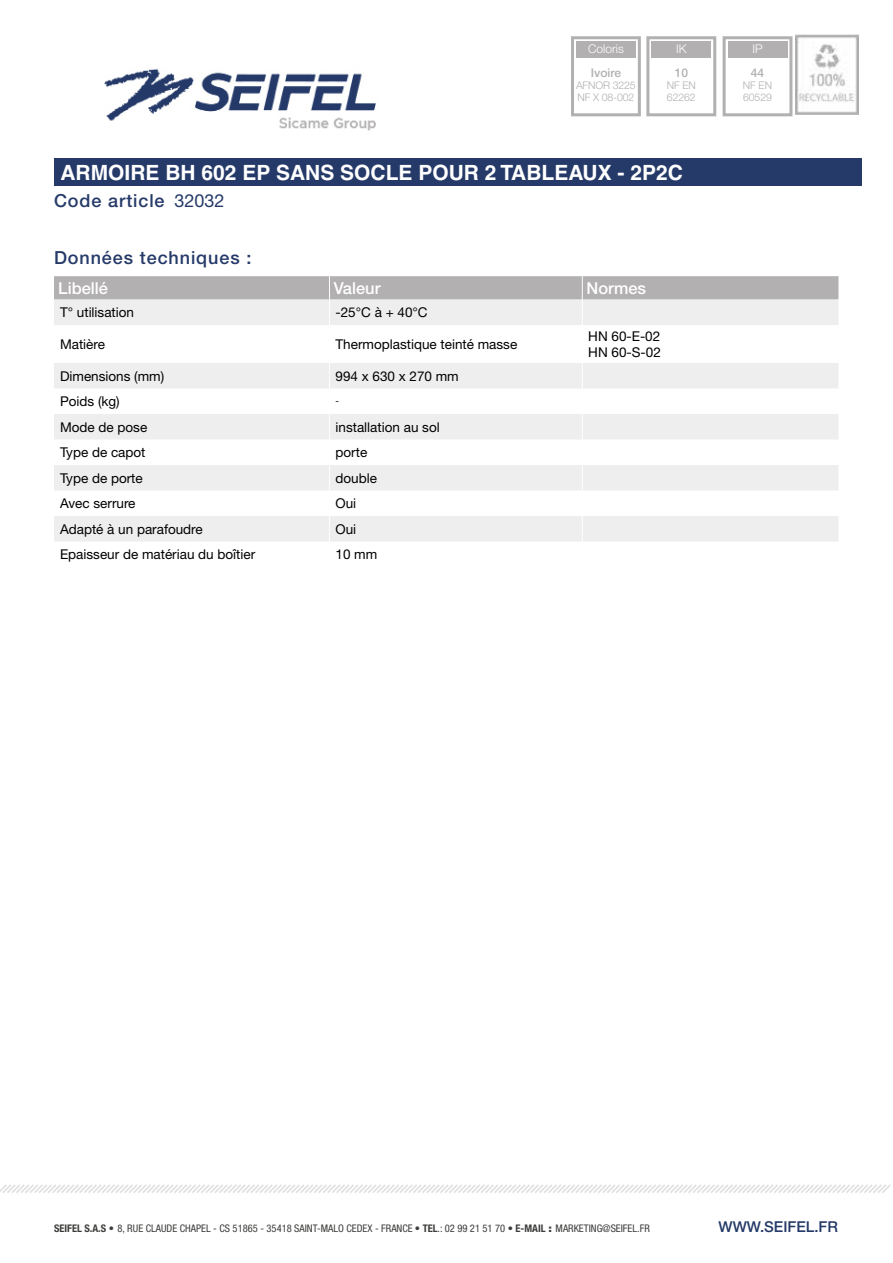
<style>
.page{position:relative;width:893px;height:1263px;background:#fff}
.page>*{position:absolute;margin:0;border:0;box-sizing:border-box;transform-origin:0 0}
.t1{font:700 21px "Helvetica LT Std";color:#fff}
.t2{font:500 18px "Helvetica Neue LT Std";letter-spacing:.05em;color:#253a68}
.t3{font:18px "Helvetica Neue LT Std";color:#253a68}
.t4{font:500 16.5px "Helvetica Neue LT Std";color:#fff}
.t5{font:500 15px "Helvetica Neue LT Std";color:#253a68}
.t6{font:13.5px/16.2px "Helvetica Neue LT Std";color:#000}
.t7{font:300 12px "Helvetica Neue LT Std";color:#fff}
.t8{font:500 12px "Helvetica Neue LT Std";color:#b2b0b0}
.t9{font:condensed 10.5px "Helvetica Neue LT Std";color:#3c3c3b}
.t10{font:300 10.5px/12px "Helvetica Neue LT Std";letter-spacing:-.01em;color:#b2b0b0}
.t11{font:9px "Helvetica Neue LT Std";color:#000}
.s1{font-weight:700}
.s2{font-weight:900;font-stretch:normal}
</style>
<div class="page">
<img style="left:104px;top:68px;width:272px;height:63px">
<svg style="left:0;top:1184px;width:891px;height:9px"></svg>
<div style="left:54px;top:158px;width:807px;height:28px;background:#253a68"></div>
<img style="left:796px;top:35px;width:63px;height:80px">
<div style="left:576px;top:41px;width:60px;height:17px;background:#b2b0b0"></div>
<div style="left:571px;top:36px;width:70px;height:80px;border:3px solid #b2b0b0"></div>
<div style="left:652px;top:41px;width:59px;height:17px;background:#b2b0b0"></div>
<div style="left:646px;top:36px;width:70px;height:80px;border:3px solid #b2b0b0"></div>
<div style="left:728px;top:41px;width:59px;height:17px;background:#b2b0b0"></div>
<div style="left:723px;top:36px;width:69px;height:80px;border:3px solid #b2b0b0"></div>
<svg style="left:54px;top:363px;width:784px;height:178px;fill:#efeeef"></svg>
<svg style="left:329px;top:363px;width:1px;height:178px"></svg>
<svg style="left:582px;top:363px;width:1px;height:178px"></svg>
<svg style="left:54px;top:276px;width:785px;height:49px;background:#d2d0d1"></svg>
<p class="t7" style="left:588px;top:41px;width:37px">Coloris</p>
<p class="t8" style="left:591px;top:66px;width:32px">Ivoire</p>
<p class="t10" style="left:576px;top:79px;width:61px">AFNOR 3225<br>NF X 08-002</p>
<p class="t7" style="left:676px;top:41px;width:12px">IK</p>
<p class="t8" style="left:675px;top:66px;width:15px">10</p>
<p class="t10" style="left:667px;top:79px;width:31px">NF EN<br>62262</p>
<h1 class="t1" style="left:60px;top:160px;width:624px">ARMOIRE BH 602 EP SANS SOCLE POUR 2 TABLEAUX - 2P2C</h1>
<h2 class="t3" style="left:174px;top:190px;width:52px">32032</h2>
<h2 class="t2" style="left:54px;top:190px;width:112px">Code article</h2>
<h2 class="t2" style="left:54px;top:247px;width:199px">Données techniques :</h2>
<p class="t4" style="left:58px;top:278px;width:51px">Libellé</p>
<p class="t4" style="left:334px;top:278px;width:48px">Valeur</p>
<p class="t4" style="left:586px;top:278px;width:61px">Normes</p>
<p class="t6" style="left:60px;top:304px;width:76px">T° utilisation</p>
<p class="t6" style="left:335px;top:304px;width:94px">-25°C à + 40°C</p>
<p class="t6" style="left:60px;top:336px;width:47px">Matière</p>
<p class="t6" style="left:335px;top:336px;width:183px">Thermoplastique teinté masse</p>
<p class="t6" style="left:588px;top:328px;width:74px">HN 60-E-02<br>HN 60-S-02</p>
<p class="t6" style="left:60px;top:367px;width:106px">Dimensions (mm)</p>
<p class="t6" style="left:335px;top:367px;width:125px">994 x 630 x 270 mm</p>
<p class="t6" style="left:60px;top:393px;width:61px">Poids (kg)</p>
<p class="t11" style="left:335px;top:396px;width:5px">-</p>
<p class="t6" style="left:60px;top:418px;width:89px">Mode de pose</p>
<p class="t6" style="left:335px;top:418px;width:106px">installation au sol</p>
<p class="t6" style="left:60px;top:444px;width:87px">Type de capot</p>
<p class="t6" style="left:335px;top:444px;width:33px">porte</p>
<p class="t6" style="left:60px;top:469px;width:84px">Type de porte</p>
<p class="t6" style="left:335px;top:469px;width:43px">double</p>
<p class="t6" style="left:60px;top:495px;width:77px">Avec serrure</p>
<p class="t6" style="left:335px;top:495px;width:22px">Oui</p>
<p class="t6" style="left:60px;top:520px;width:144px">Adapté à un parafoudre</p>
<p class="t6" style="left:335px;top:520px;width:22px">Oui</p>
<p class="t6" style="left:60px;top:546px;width:197px">Epaisseur de matériau du boîtier</p>
<p class="t6" style="left:335px;top:546px;width:43px">10 mm</p>
<p class="t7" style="left:752px;top:41px;width:12px">IP</p>
<p class="t8" style="left:751px;top:66px;width:15px">44</p>
<p class="t10" style="left:743px;top:79px;width:31px">NF EN<br>60529</p>
<p class="t9" style="left:54px;top:1222px;width:597px"><span class="s1">SEIFEL S.A.S</span> <span class="s2">•</span> 8, RUE CLAUDE CHAPEL - CS 51865 - 35418 SAINT-MALO CEDEX - FRANCE • <span class="s1">TEL</span>.: 02 99 21 51 70 • <span class="s1">E-MAIL</span> <span class="s2">:</span> MARKETING@SEIFEL.FR</p>
<p class="t5" style="left:719px;top:1218px;width:121px">WWW.SEIFEL.FR</p>
</div>
